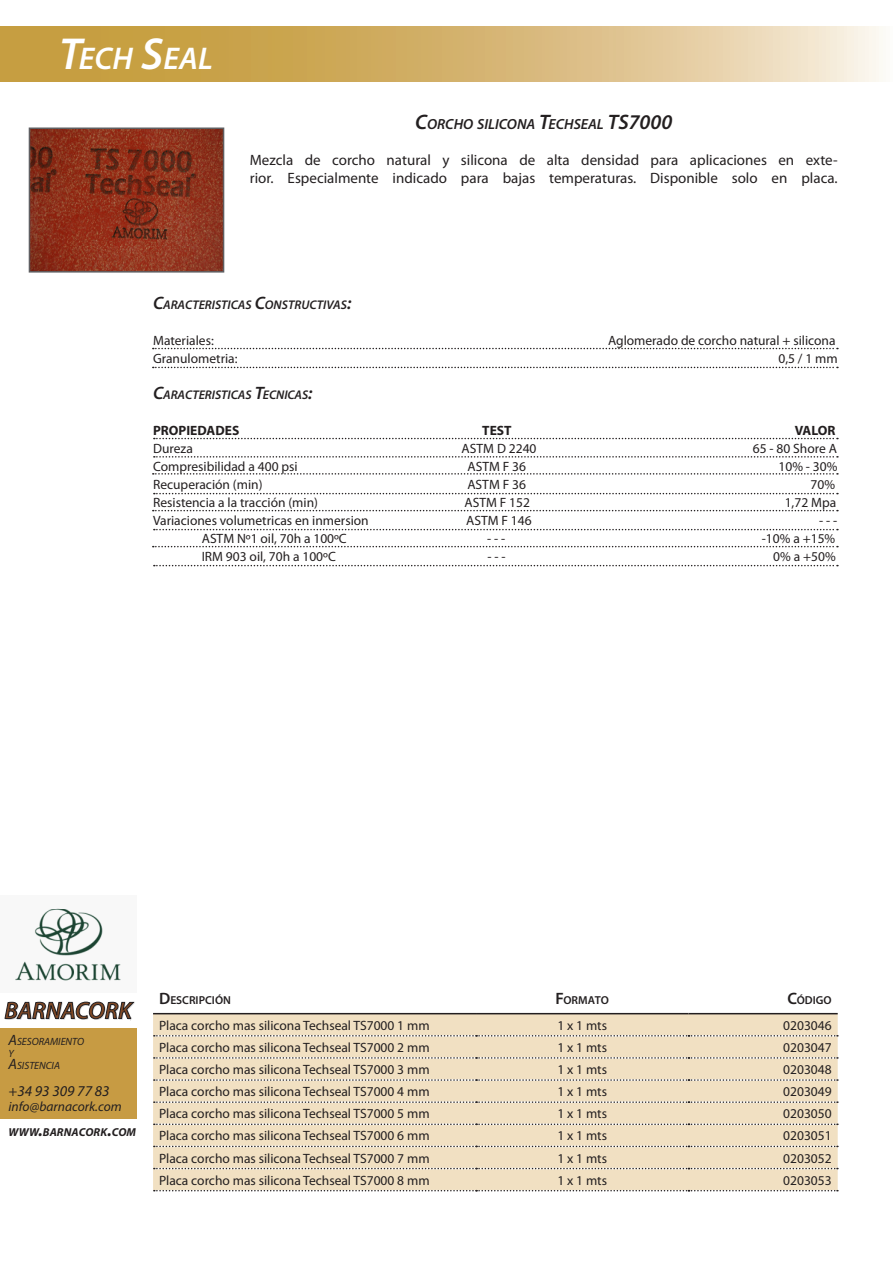
<style>
.page{position:relative;width:893px;height:1263px;background:#fff}
.page>*{position:absolute;margin:0;border:0;box-sizing:border-box;transform-origin:0 0}
.t1{font:italic 600 31.5px "Myriad Pro";color:#fff}
.TEXT_DESCRIPCIO{font:15px/18px "Myriad Pro";color:#231f20}
.t2{font:italic 15px "Myriad Pro";color:#231f20}
.titols{font:italic 600 14.7px "Myriad Pro";color:#231f20}
.TEXT_DESCRIPCIO-2{font:13.5px "Myriad Pro";color:#231f20}
.TEXT_GENERAL{font:13.5px "Myriad Pro";color:#231f20}
.TEXT_GENERAL-2{font:700 13.5px "Myriad Pro";color:#231f20}
.t3{font:italic 13.5px "Myriad Pro";color:#231f20}
.titols-2{font:italic 600 12.6px "Myriad Pro";color:#231f20}
.TEXT_DESCRIPCIO-3{font:600 11.55px "Myriad Pro";color:#231f20}
.t4{font:italic 700 11.55px "Myriad Pro";letter-spacing:.005em;color:#231f20}
.t5{font:italic 10.5px/12px "Myriad Pro";color:#231f20}
.s1{font-size:45px}
.s2{font-size:21px}
.s3{font-size:18px}
.s4{font-size:15px}
.s5{font-size:16.5px}
</style>
<div class="page">
<div style="left:0;top:1029px;width:136px;height:90px;background:#c79b43"></div>
<svg style="left:5px;top:1002px;width:130px;height:19px"></svg>
<svg style="left:0;top:27px;width:883px;height:55px;background:#d7b877"></svg>
<img style="left:15px;top:908px;width:106px;height:73px">
<svg style="left:32px;top:130px;width:189px;height:140px;background:#89321c"></svg>
<div style="left:29px;top:127px;width:195px;height:146px;border:2px solid #5f5f62"></div>
<svg style="left:153px;top:348px;width:685px;height:1px"></svg>
<svg style="left:154px;top:456px;width:684px;height:2px"></svg>
<svg style="left:154px;top:438px;width:684px;height:1px"></svg>
<svg style="left:154px;top:493px;width:684px;height:1px"></svg>
<svg style="left:154px;top:529px;width:684px;height:1px"></svg>
<svg style="left:154px;top:565px;width:684px;height:1px"></svg>
<svg style="left:153px;top:367px;width:685px;height:1px"></svg>
<svg style="left:153px;top:473px;width:685px;height:2px"></svg>
<svg style="left:153px;top:510px;width:685px;height:1px"></svg>
<svg style="left:153px;top:546px;width:685px;height:1px"></svg>
<div style="left:153px;top:1014px;width:685px;height:177px;background:#f1e0c2"></div>
<svg style="left:154px;top:1035px;width:684px;height:1px"></svg>
<svg style="left:154px;top:1057px;width:684px;height:2px"></svg>
<svg style="left:154px;top:1079px;width:684px;height:2px"></svg>
<svg style="left:154px;top:1101px;width:684px;height:2px"></svg>
<svg style="left:154px;top:1123px;width:684px;height:2px"></svg>
<svg style="left:154px;top:1146px;width:684px;height:1px"></svg>
<svg style="left:154px;top:1168px;width:684px;height:1px"></svg>
<svg style="left:154px;top:1190px;width:684px;height:1px"></svg>
<hr style="left:153px;top:1013px;width:323px;height:1px;background:#231f20">
<hr style="left:476px;top:1013px;width:212px;height:1px;background:#231f20">
<hr style="left:688px;top:1013px;width:150px;height:1px;background:#231f20">
<h1 class="t1" style="left:59px;top:39px;width:155px"><span class="s1">T</span>ECH <span class="s1">S</span>EAL</h1>
<p class="titols" style="left:415px;top:114px;width:258px"><span class="s2">C</span>ORCHO SILICONA <span class="s2">T</span>ECHSEAL <span class="s2">TS7000</span></p>
<p class="TEXT_DESCRIPCIO" style="left:250px;top:150px;width:589px">Mezcla de corcho natural y silicona de alta densidad para aplicaciones en exte&shy;rior. Especialmente indicado para bajas temperaturas. Disponible solo en placa.</p>
<p class="titols-2" style="left:153px;top:296px;width:200px"><span class="s3">C</span>ARACTERISTICAS <span class="s3">C</span>ONSTRUCTIVAS<span class="s3">:</span></p>
<p class="TEXT_GENERAL" style="left:153px;top:332px;width:62px">Materiales:</p>
<p class="TEXT_GENERAL" style="left:608px;top:332px;width:229px">Aglomerado de corcho natural + silicona</p>
<p class="TEXT_GENERAL" style="left:153px;top:350px;width:86px">Granulometria:</p>
<p class="TEXT_GENERAL" style="left:778px;top:350px;width:61px">0,5 / 1 mm</p>
<p class="titols-2" style="left:153px;top:386px;width:161px"><span class="s3">C</span>ARACTERISTICAS <span class="s3">T</span>ECNICAS<span class="s3">:</span></p>
<p class="TEXT_GENERAL-2" style="left:153px;top:421px;width:88px">PROPIEDADES</p>
<p class="TEXT_GENERAL-2" style="left:482px;top:421px;width:31px">TEST</p>
<p class="TEXT_GENERAL-2" style="left:795px;top:421px;width:42px">VALOR</p>
<p class="TEXT_GENERAL" style="left:153px;top:440px;width:41px">Dureza</p>
<p class="TEXT_GENERAL" style="left:462px;top:440px;width:76px">ASTM D 2240</p>
<p class="TEXT_GENERAL" style="left:753px;top:440px;width:86px">65 - 80 Shore A</p>
<p class="TEXT_GENERAL" style="left:153px;top:458px;width:146px">Compresibilidad a 400 psi</p>
<p class="TEXT_GENERAL" style="left:467px;top:458px;width:60px">ASTM F 36</p>
<p class="TEXT_GENERAL" style="left:779px;top:458px;width:60px">10% - 30%</p>
<p class="TEXT_GENERAL" style="left:153px;top:476px;width:111px">Recuperación (min)</p>
<p class="TEXT_GENERAL" style="left:467px;top:476px;width:60px">ASTM F 36</p>
<p class="TEXT_GENERAL" style="left:810px;top:476px;width:26px">70%</p>
<p class="TEXT_GENERAL" style="left:153px;top:494px;width:166px">Resistencia a la tracción (min)</p>
<p class="TEXT_GENERAL" style="left:464px;top:494px;width:67px">ASTM F 152</p>
<p class="TEXT_GENERAL" style="left:785px;top:494px;width:53px">1,72 Mpa</p>
<p class="TEXT_GENERAL" style="left:153px;top:512px;width:217px">Variaciones volumetricas en inmersion</p>
<p class="TEXT_GENERAL" style="left:466px;top:512px;width:67px">ASTM F 146</p>
<p class="TEXT_GENERAL" style="left:819px;top:512px;width:20px">- - -</p>
<p class="TEXT_GENERAL" style="left:202px;top:530px;width:147px">ASTM Nº1 oil, 70h a 100ºC</p>
<p class="TEXT_GENERAL" style="left:487px;top:530px;width:20px">- - -</p>
<p class="TEXT_GENERAL" style="left:762px;top:530px;width:75px">-10% a +15%</p>
<p class="TEXT_GENERAL" style="left:202px;top:548px;width:136px">IRM 903 oil, 70h a 100ºC</p>
<p class="TEXT_GENERAL" style="left:488px;top:548px;width:20px">- - -</p>
<p class="TEXT_GENERAL" style="left:773px;top:548px;width:64px">0% a +50%</p>
<p class="t5" style="left:9px;top:1035px;width:77px"><span class="s4">A</span>SESORAMIENTO<br>Y<br><span class="s4">A</span>SISTENCIA</p>
<p class="t2" style="left:9px;top:1082px;width:103px">+34 93 309 77 83</p>
<p class="t3" style="left:9px;top:1098px;width:115px">info@barnacork.com</p>
<p class="t4" style="left:9px;top:1125px;width:129px">WWW<span class="s5">.</span>BARNACORK<span class="s5">.</span>COM</p>
<p class="TEXT_DESCRIPCIO-3" style="left:159px;top:993px;width:73px"><span class="s5">D</span>ESCRIPCIÓN</p>
<p class="TEXT_DESCRIPCIO-3" style="left:555px;top:993px;width:55px"><span class="s5">F</span>ORMATO</p>
<p class="TEXT_DESCRIPCIO-3" style="left:787px;top:993px;width:46px"><span class="s5">C</span>ÓDIGO</p>
<p class="TEXT_DESCRIPCIO-2" style="left:159px;top:1017px;width:272px">Placa corcho mas silicona Techseal TS7000 1 mm</p>
<p class="TEXT_DESCRIPCIO-2" style="left:557px;top:1017px;width:51px">1 x 1 mts</p>
<p class="TEXT_DESCRIPCIO-2" style="left:783px;top:1017px;width:50px">0203046</p>
<p class="TEXT_DESCRIPCIO-2" style="left:159px;top:1039px;width:272px">Placa corcho mas silicona Techseal TS7000 2 mm</p>
<p class="TEXT_DESCRIPCIO-2" style="left:557px;top:1039px;width:51px">1 x 1 mts</p>
<p class="TEXT_DESCRIPCIO-2" style="left:783px;top:1039px;width:50px">0203047</p>
<p class="TEXT_DESCRIPCIO-2" style="left:159px;top:1061px;width:272px">Placa corcho mas silicona Techseal TS7000 3 mm</p>
<p class="TEXT_DESCRIPCIO-2" style="left:557px;top:1061px;width:51px">1 x 1 mts</p>
<p class="TEXT_DESCRIPCIO-2" style="left:783px;top:1061px;width:50px">0203048</p>
<p class="TEXT_DESCRIPCIO-2" style="left:159px;top:1083px;width:272px">Placa corcho mas silicona Techseal TS7000 4 mm</p>
<p class="TEXT_DESCRIPCIO-2" style="left:557px;top:1083px;width:51px">1 x 1 mts</p>
<p class="TEXT_DESCRIPCIO-2" style="left:783px;top:1083px;width:50px">0203049</p>
<p class="TEXT_DESCRIPCIO-2" style="left:159px;top:1105px;width:272px">Placa corcho mas silicona Techseal TS7000 5 mm</p>
<p class="TEXT_DESCRIPCIO-2" style="left:557px;top:1105px;width:51px">1 x 1 mts</p>
<p class="TEXT_DESCRIPCIO-2" style="left:783px;top:1105px;width:50px">0203050</p>
<p class="TEXT_DESCRIPCIO-2" style="left:159px;top:1127px;width:272px">Placa corcho mas silicona Techseal TS7000 6 mm</p>
<p class="TEXT_DESCRIPCIO-2" style="left:557px;top:1127px;width:51px">1 x 1 mts</p>
<p class="TEXT_DESCRIPCIO-2" style="left:783px;top:1127px;width:50px">0203051</p>
<p class="TEXT_DESCRIPCIO-2" style="left:159px;top:1150px;width:272px">Placa corcho mas silicona Techseal TS7000 7 mm</p>
<p class="TEXT_DESCRIPCIO-2" style="left:557px;top:1150px;width:51px">1 x 1 mts</p>
<p class="TEXT_DESCRIPCIO-2" style="left:783px;top:1150px;width:50px">0203052</p>
<p class="TEXT_DESCRIPCIO-2" style="left:159px;top:1172px;width:272px">Placa corcho mas silicona Techseal TS7000 8 mm</p>
<p class="TEXT_DESCRIPCIO-2" style="left:557px;top:1172px;width:51px">1 x 1 mts</p>
<p class="TEXT_DESCRIPCIO-2" style="left:783px;top:1172px;width:50px">0203053</p>
</div>
